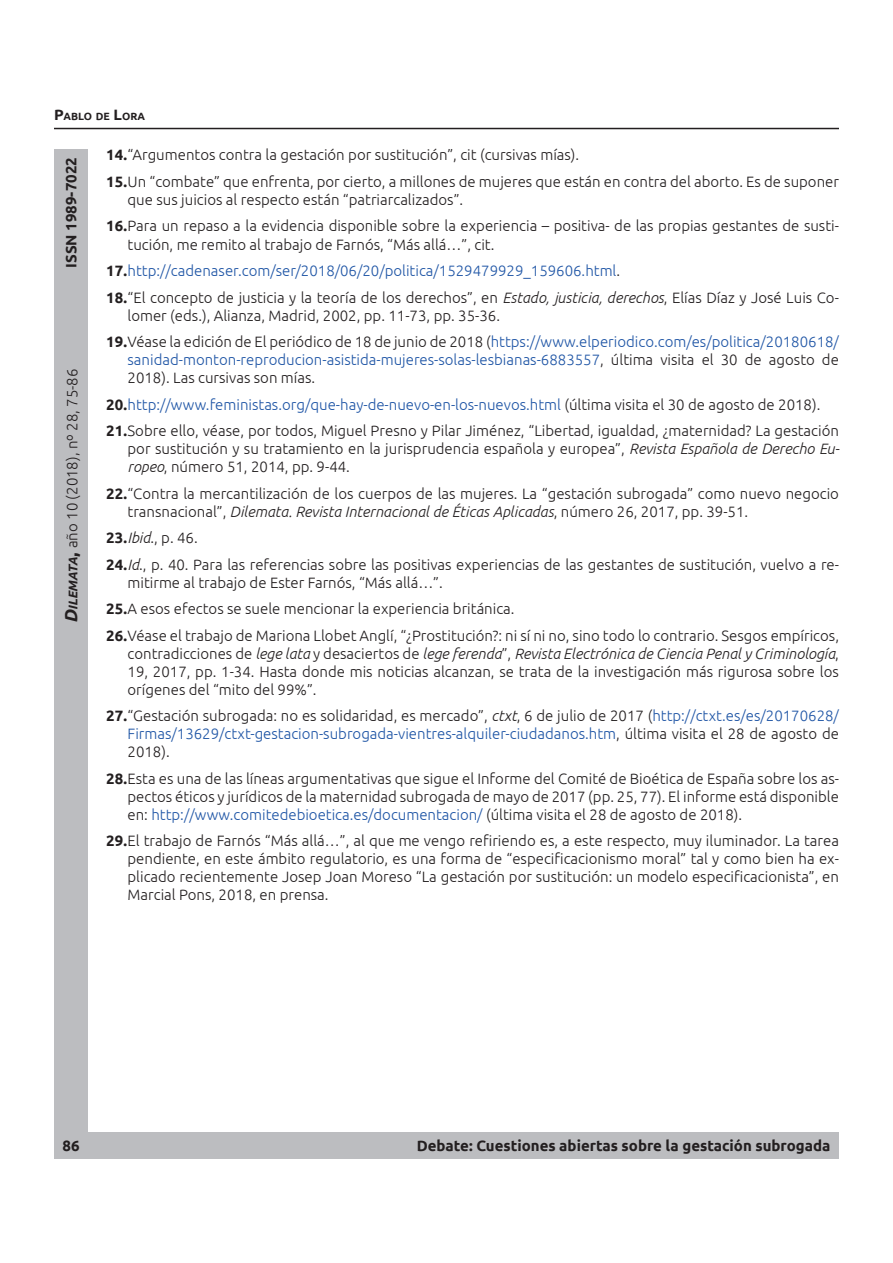
<style>
.page{position:relative;width:893px;height:1263px;background:#fff}
.page>*{position:absolute;margin:0;border:0;box-sizing:border-box;transform-origin:0 0}
.t1{font:300 15px/26.5px "Ubuntu";color:#231f20}
.t2{font:300 15px/18px "Ubuntu";color:#2056a6}
.t3{font:700 15px "Ubuntu";color:#231f20}
.t4{font:700 10.5px "Ubuntu";color:#231f20}
.s1{font-size:15px}
.s2{font-weight:700}
.s3{color:#2056a6}
.s4{font-style:italic}
.s5{color:#231f20}
.s6{font-weight:700;color:#231f20}
.s7{font-style:italic;color:#231f20}
.s8{font-weight:700;font-style:italic;font-size:18px}
.s9{font-weight:700;font-style:italic;font-size:12.6px}
.s10{font-weight:700;font-size:18px}
</style>
<div class="page">
<hr style="left:54px;top:128px;width:785px;height:1px;background:#231f20">
<div style="left:54px;top:1132px;width:82px;height:27px;background:#bcbdc0"></div>
<div style="left:131px;top:1132px;width:708px;height:27px;background:#bcbdc0"></div>
<div style="left:54px;top:360px;width:33px;height:775px;background:#bcbdc0"></div>
<div style="left:54px;top:149px;width:33px;height:215px;background:#bcbdc0"></div>
<p class="t4" style="left:54px;top:110px;width:93px"><span class="s1">P</span>ABLO DE <span class="s1">L</span>ORA</p>
<p class="t3" style="left:62px;top:268px;width:112px;rotate:-90deg">ISSN 1989-7022</p>
<p class="t1" style="left:106px;top:141px;width:734px"><span class="s2">14.</span>“Argumentos contra la gestación por sustitución”, cit (cursivas mías).<br><span class="s2">15.</span>Un “combate” que enfrenta, por cierto, a millones de mujeres que están en contra del aborto. Es de suponer</p>
<p class="t1" style="left:106px;top:186px;width:734px;text-indent:21px">que sus juicios al respecto están “patriarcalizados”.<br><span class="s2">16.</span>Para un repaso a la evidencia disponible sobre la experiencia – positiva- de las propias gestantes de susti-</p>
<p class="t1" style="left:106px;top:230px;width:734px;text-indent:21px">tución, me remito al trabajo de Farnós, “Más allá…”, cit.<br><span class="s2">17.</span><span class="s3">http://cadenaser.com/ser/2018/06/20/politica/1529479929_159606.html</span>.<br><span class="s2">18.</span>“El concepto de justicia y la teoría de los derechos”, en <span class="s4">Estado, justicia, derechos</span>, Elías Díaz y José Luis Co-</p>
<p class="t1" style="left:106px;top:301px;width:734px;text-indent:21px">lomer (eds.), Alianza, Madrid, 2002, pp. 11-73, pp. 35-36.<br><span class="s2">19.</span>Véase la edición de El periódico de 18 de junio de 2018 (<span class="s3">https://www.elperiodico.com/es/politica/20180618/</span></p>
<p class="t2" style="left:128px;top:350px;width:713px">sanidad-monton-reproducion-asistida-mujeres-solas-lesbianas-6883557<span class="s5">, última visita el 30 de agosto de<br>2018). Las cursivas son mías.</span></p>
<p class="t1" style="left:106px;top:390px;width:734px"><span class="s2">20.</span><span class="s3">http://www.feministas.org/que-hay-de-nuevo-en-los-nuevos.html</span> (última visita el 30 de agosto de 2018).<br><span class="s2">21.</span>Sobre ello, véase, por todos, Miguel Presno y Pilar Jiménez, “Libertad, igualdad, ¿maternidad? La gestación</p>
<p class="t1" style="left:128px;top:439px;width:713px;line-height:18px">por sustitución y su tratamiento en la jurisprudencia española y europea”, <span class="s4">Revista Española de Derecho Eu&shy;ropeo</span>, número 51, 2014, pp. 9-44.</p>
<p class="t1" style="left:128px;top:484px;width:713px;line-height:18px;text-indent:-21px"><span class="s2">22.</span>“Contra la mercantilización de los cuerpos de las mujeres. La “gestación subrogada” como nuevo negocio transnacional”, <span class="s4">Dilemata. Revista Internacional de Éticas Aplicadas</span>, número 26, 2017, pp. 39-51.</p>
<p class="t1" style="left:106px;top:524px;width:734px"><span class="s2">23.</span><span class="s4">Ibid</span>., p. 46.<br><span class="s2">24.</span><span class="s4">Id</span>., p. 40. Para las referencias sobre las positivas experiencias de las gestantes de sustitución, vuelvo a re-</p>
<p class="t1" style="left:106px;top:569px;width:734px;text-indent:21px">mitirme al trabajo de Ester Farnós, “Más allá…”.<br><span class="s2">25.</span>A esos efectos se suele mencionar la experiencia británica.<br><span class="s2">26.</span>Véase el trabajo de Mariona Llobet Anglí, “¿Prostitución?: ni sí ni no, sino todo lo contrario. Sesgos empíricos,</p>
<p class="t1" style="left:128px;top:644px;width:713px;line-height:18px;text-align:justify">contradicciones de <span class="s4">lege lata</span> y desaciertos de <span class="s4">lege ferenda</span>”, <span class="s4">Revista Electrónica de Ciencia Penal y Criminología</span>, 19, 2017, pp. 1-34. Hasta donde mis noticias alcanzan, se trata de la investigación más rigurosa sobre los orígenes del “mito del 99%”.</p>
<p class="t2" style="left:128px;top:706px;width:713px;text-align:justify;text-indent:-21px"><span class="s6">27.</span><span class="s5">“Gestación subrogada: no es solidaridad, es mercado”,</span> <span class="s7">ctxt</span><span class="s5">, 6 de julio de 2017 (</span>http://ctxt.es/es/20170628/ Firmas/13629/ctxt-gestacion-subrogada-vientres-alquiler-ciudadanos.htm<span class="s5">, última visita el 28 de agosto de 2018).</span></p>
<p class="t1" style="left:128px;top:769px;width:713px;line-height:18px;text-align:justify;text-indent:-21px"><span class="s2">28.</span>Esta es una de las líneas argumentativas que sigue el Informe del Comité de Bioética de España sobre los as&shy;pectos éticos y jurídicos de la maternidad subrogada de mayo de 2017 (pp. 25, 77). El informe está disponible en: <span class="s3">http://www.comitedebioetica.es/documentacion/</span> (última visita el 28 de agosto de 2018).</p>
<p class="t1" style="left:128px;top:831px;width:713px;line-height:18px;text-align:justify;text-indent:-21px"><span class="s2">29.</span>El trabajo de Farnós “Más allá…”, al que me vengo refiriendo es, a este respecto, muy iluminador. La tarea pendiente, en este ámbito regulatorio, es una forma de “especificacionismo moral” tal y como bien ha ex&shy;plicado recientemente Josep Joan Moreso “La gestación por sustitución: un modelo especificacionista”, en Marcial Pons, 2018, en prensa.</p>
<p class="t1" style="left:59px;top:623px;width:256px;rotate:-90deg"><span class="s8">D</span><span class="s9">ilemata</span><span class="s10">,</span> año 10 (2018), nº 28, 75-86</p>
<p class="t3" style="left:63px;top:1137px;width:19px">86</p>
<p class="t3" style="left:417px;top:1137px;width:415px">Debate: Cuestiones abiertas sobre la gestación subrogada</p>
</div>
